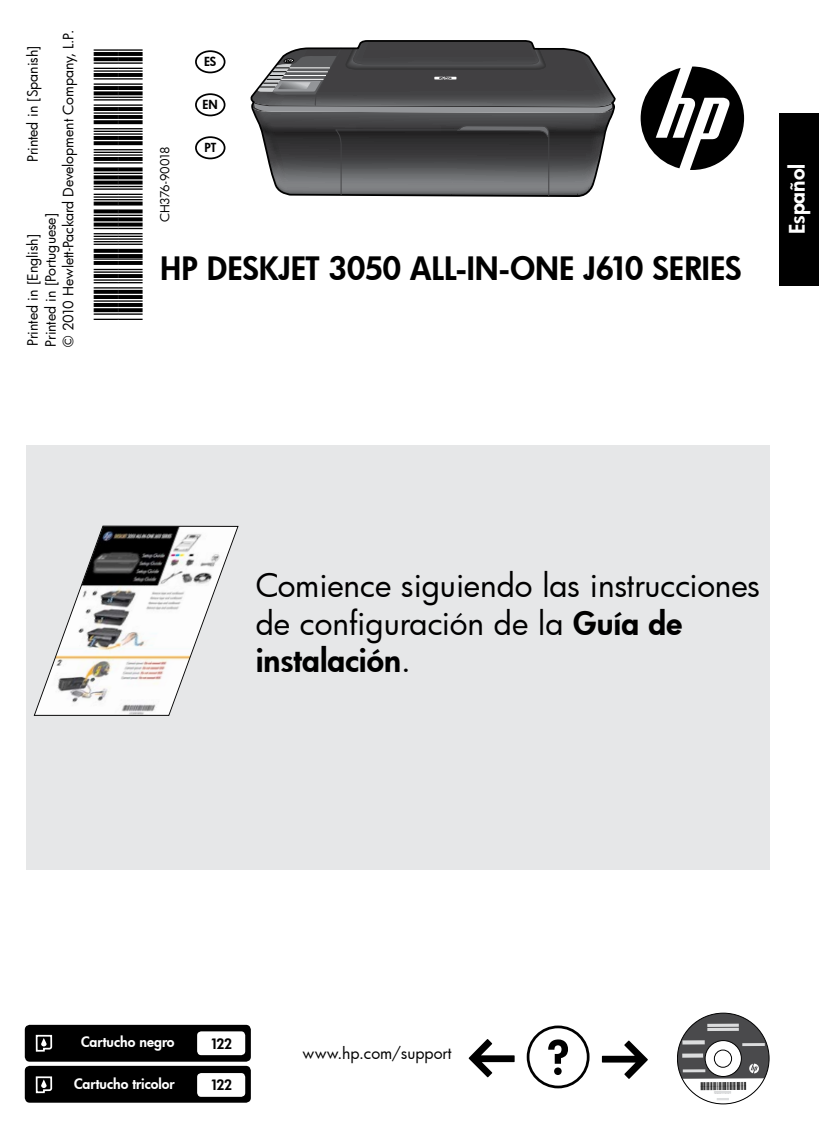
<style>
.page{position:relative;width:819px;height:1134px;background:#fff}
.page>*{position:absolute;margin:0;border:0;box-sizing:border-box;transform-origin:0 0}
.t1{font:31.5px/37.8px "Futura Bk";color:#000}
.t2{font:31.5px "Futura Hv";color:#000}
.t3{font:21px "Futura Hv";color:#fff}
.t4{font:15.75px "Futura Bk";color:#000}
.t5{font:14px/18.2px "Futura Bk";color:#000}
.t6{font:14px "Futura Hv";color:#fff}
.t7{font:14px "Futura Hv";letter-spacing:-.08em;color:#000}
.t8{font:12.25px "Futura Bk";letter-spacing:-.045em;color:#000}
.t9{font:12.25px "Futura Hv";color:#000}
.s1{font-family:"Futura Hv"}
.s2{font-family:"Futura Bk"}
</style>
<div class="page">
<div style="left:26px;top:445px;width:743px;height:425px;background:#e6e7e8"></div>
<div style="left:25px;top:1066px;width:226px;height:37px;background:#000;border-radius:5px"></div>
<div style="left:25px;top:1025px;width:226px;height:37px;background:#000;border-radius:5px"></div>
<div style="left:196px;top:1031px;width:50px;height:25px;background:#fff;border-radius:5px"></div>
<div style="left:195px;top:1030px;width:52px;height:27px;border:2px solid #000;border-radius:5px"></div>
<div style="left:196px;top:1072px;width:50px;height:26px;background:#fff;border-radius:5px"></div>
<div style="left:195px;top:1071px;width:52px;height:28px;border:2px solid #000;border-radius:5px"></div>
<svg style="left:36px;top:1035px;width:16px;height:17px"></svg>
<svg style="left:36px;top:1076px;width:16px;height:17px"></svg>
<div style="left:527px;top:1026px;width:63px;height:62px;border:3px solid #000;border-radius:50%"></div>
<svg style="left:548px;top:1039px;width:20px;height:36px"></svg>
<svg style="left:602px;top:1041px;width:46px;height:38px"></svg>
<svg style="left:469px;top:1039px;width:46px;height:38px"></svg>
<svg style="left:677px;top:1013px;width:92px;height:91px"></svg>
<div style="left:714px;top:1050px;width:18px;height:17px;background:#fff;border-radius:50%"></div>
<div style="left:714px;top:1050px;width:18px;height:18px;border:1px solid #000;border-radius:50%"></div>
<div style="left:195px;top:50px;width:31px;height:23px;border:2px solid #000;border-radius:50%"></div>
<div style="left:195px;top:93px;width:31px;height:23px;border:2px solid #000;border-radius:50%"></div>
<div style="left:195px;top:136px;width:31px;height:23px;border:2px solid #000;border-radius:50%"></div>
<svg style="left:641px;top:67px;width:103px;height:103px"></svg>
<svg style="left:33px;top:525px;width:206px;height:191px"></svg>
<svg style="left:250px;top:41px;width:365px;height:155px;background:#5f5f61"></svg>
<div style="left:779px;top:113px;width:40px;height:172px;background:#000"></div>
<p class="t5" style="left:59px;top:347px;width:318px;rotate:-90deg">© 2010 Hewlett-Packard Development Company, L.P.</p>
<p class="t5" style="left:23px;top:162px;width:119px;rotate:-90deg">Printed in [Spanish]</p>
<p class="t5" style="left:23px;top:347px;width:135px;rotate:-90deg">Printed in [English]<br>Printed in [Portuguese]</p>
<p class="t8" style="left:157px;top:222px;width:77px;rotate:-90deg">CH376-90018</p>
<p class="t9" style="left:204px;top:53px;width:14px">ES</p>
<p class="t9" style="left:203px;top:96px;width:17px">EN</p>
<p class="t9" style="left:204px;top:139px;width:13px">PT</p>
<h1 class="t2" style="left:160px;top:247px;width:583px">HP DESKJET 3050 ALL-IN-ONE J610 SERIES</h1>
<h2 class="t3" style="left:783px;top:234px;width:72px;rotate:-90deg">Español</h2>
<h1 class="t1" style="left:256px;top:566px;width:506px">Comience siguiendo las instrucciones de configuración de la <span class="s1">Guía de</span></h1>
<h1 class="t2" style="left:256px;top:639px;width:157px">instalación<span class="s2">.</span></h1>
<p class="t6" style="left:81px;top:1033px;width:95px">Cartucho negro</p>
<p class="t6" style="left:74px;top:1074px;width:102px">Cartucho tricolor</p>
<p class="t7" style="left:210px;top:1034px;width:23px">122</p>
<p class="t7" style="left:210px;top:1075px;width:23px">122</p>
<p class="t4" style="left:303px;top:1043px;width:151px">www.hp.com/support</p>
</div>
